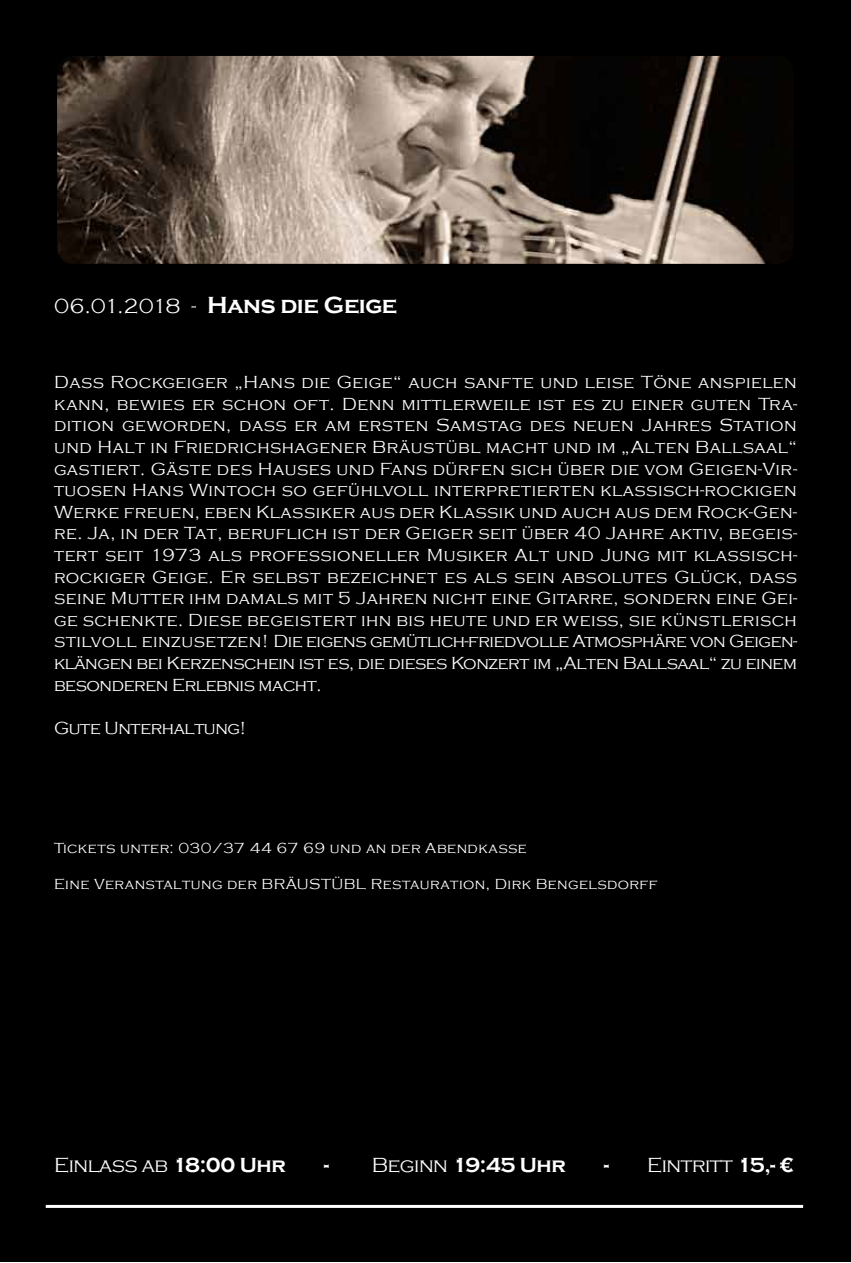
<style>
.page{position:relative;width:851px;height:1263px;background:#fff}
.page>*{position:absolute;margin:0;border:0;box-sizing:border-box;transform-origin:0 0}
.t1{font:700 24px "Copperplate Gothic";letter-spacing:-.02em;color:#fff}
.t2{font:300 21px "Copperplate Gothic";letter-spacing:-.02em;color:#fff}
.t3{font:700 21px "Copperplate Gothic";letter-spacing:-.02em;color:#fff}
.t4{font:300 18px/21.6px "Copperplate Gothic";letter-spacing:-.02em;color:#fff;text-align:justify}
.t5{font:300 15px "Copperplate Gothic";letter-spacing:.03em;color:#fff}
.s1{font-weight:300;font-size:21px}
.s2{font-weight:700}
.s3{font-weight:300}
</style>
<div class="page">
<div style="left:0;top:0;width:850px;height:1261px;background:#000"></div>
<img style="left:58px;top:57px;width:734px;height:206px">
<div style="left:54px;top:53px;width:742px;height:214px;border:3px solid #000;border-radius:18px"></div>
<hr style="left:46px;top:1205px;width:757px;height:3px;background:#fff">
<h1 class="t1" style="left:54px;top:291px;width:345px"><span class="s1">06.01.2018 -</span> Hans die Geige</h1>
<p class="t4" style="left:54px;top:372px;width:744px">Dass Rockgeiger „Hans die Geige“ auch sanfte und leise Töne anspielen kann, bewies er schon oft. Denn mittlerweile ist es zu einer guten Tra&shy;dition geworden, dass er am ersten Samstag des neuen Jahres Station und Halt in Friedrichshagener Bräustübl macht und im „Alten Ballsaal“ gastiert. Gäste des Hauses und Fans dürfen sich über die vom Geigen-Vir&shy;tuosen Hans Wintoch so gefühlvoll interpretierten klassisch-rockigen Werke freuen, eben Klassiker aus der Klassik und auch aus dem Rock-Gen&shy;re. Ja, in der Tat, beruflich ist der Geiger seit über 40 Jahre aktiv, begeis&shy;tert seit 1973 als professioneller Musiker Alt und Jung mit klassisch&shy;rockiger Geige. Er selbst bezeichnet es als sein absolutes Glück, dass seine Mutter ihm damals mit 5 Jahren nicht eine Gitarre, sondern eine Gei&shy;ge schenkte. Diese begeistert ihn bis heute und er weiß, sie künstlerisch stilvoll einzusetzen! Die eigens gemütlich-friedvolle Atmosphäre von Geigen&shy;klängen bei Kerzenschein ist es, die dieses Konzert im „Alten Ballsaal“ zu einem besonderen Erlebnis macht.</p>
<p class="t4" style="left:54px;top:717px;width:193px">Gute Unterhaltung!</p>
<p class="t5" style="left:54px;top:839px;width:474px">Tickets unter: 030/37 44 67 69 und an der Abendkasse</p>
<p class="t5" style="left:54px;top:875px;width:605px">Eine Veranstaltung der BRÄUSTÜBL Restauration, Dirk Bengelsdorff</p>
<p class="t2" style="left:54px;top:1154px;width:233px">Einlass ab <span class="s2">18:00 Uhr</span></p>
<p class="t3" style="left:324px;top:1154px;width:243px">- <span class="s3">Beginn</span> 19:45 Uhr</p>
<p class="t2" style="left:604px;top:1154px;width:192px"><span class="s2">-</span> Eintritt <span class="s2">15,- €</span></p>
</div>
